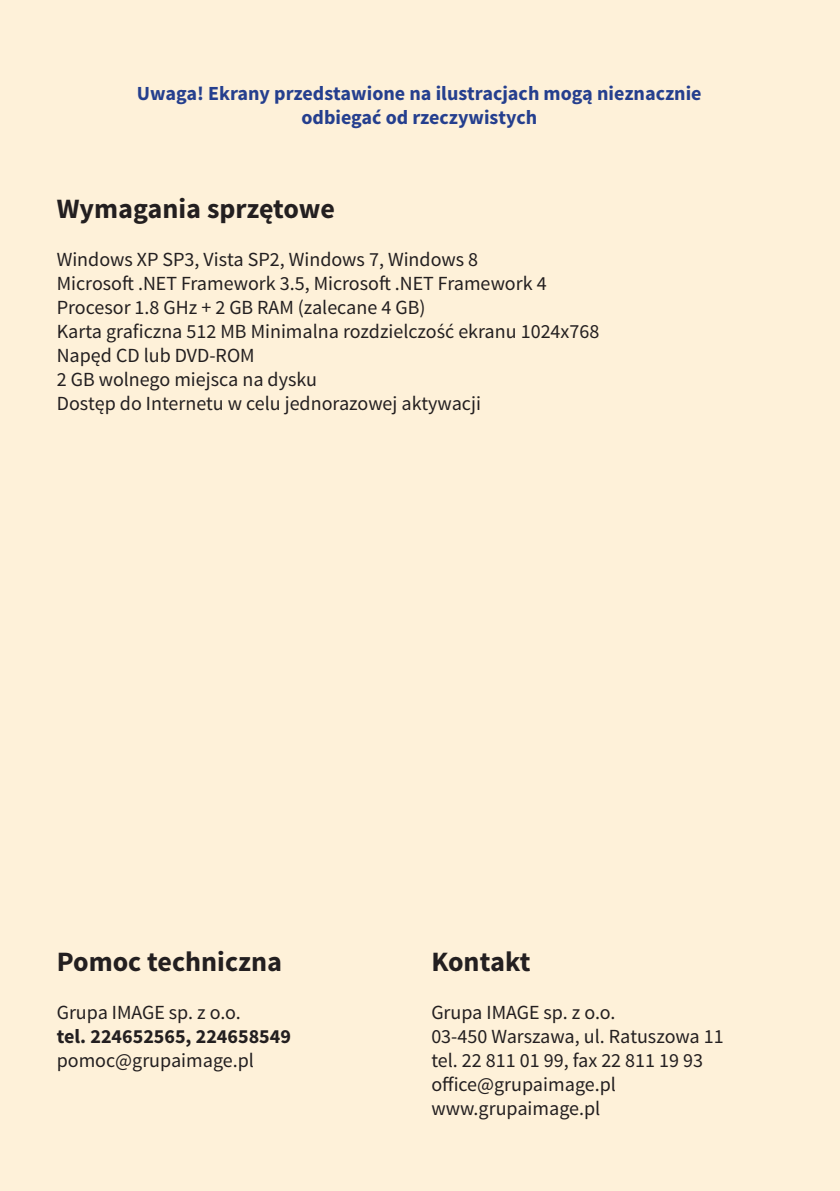
<style>
.page{position:relative;width:840px;height:1191px;background:#fff}
.page>*{position:absolute;margin:0;border:0;box-sizing:border-box;transform-origin:0 0}
.Tekst{font:700 28px "Source Sans Pro";color:#231f20}
.Tekst-2{font:20px "Source Sans Pro";color:#231f20}
.Tekst_5_-5{font:700 20px "Source Sans Pro";color:#253f8e}
.Tekst-3{font:700 20px "Source Sans Pro";color:#231f20}
</style>
<div class="page">
<div style="left:0;top:0;width:839px;height:1191px;background:#fef1d9"></div>
<p class="Tekst_5_-5" style="left:137px;top:81px;width:566px">Uwaga! Ekrany przedstawione na ilustracjach mogą nieznacznie</p>
<p class="Tekst_5_-5" style="left:301px;top:105px;width:237px">odbiegać od rzeczywistych</p>
<p class="Tekst" style="left:57px;top:191px;width:279px">Wymagania sprzętowe</p>
<p class="Tekst-2" style="left:57px;top:247px;width:422px">Windows XP SP3, Vista SP2, Windows 7, Windows 8</p>
<p class="Tekst-2" style="left:57px;top:271px;width:491px">Microsoft .NET Framework 3.5, Microsoft .NET Framework 4</p>
<p class="Tekst-2" style="left:57px;top:295px;width:370px">Procesor 1.8 GHz + 2 GB RAM (zalecane 4 GB)</p>
<p class="Tekst-2" style="left:57px;top:319px;width:544px">Karta graficzna 512 MB Minimalna rozdzielczość ekranu 1024x768</p>
<p class="Tekst-2" style="left:57px;top:343px;width:199px">Napęd CD lub DVD-ROM</p>
<p class="Tekst-2" style="left:57px;top:367px;width:261px">2 GB wolnego miejsca na dysku</p>
<p class="Tekst-2" style="left:57px;top:391px;width:425px">Dostęp do Internetu w celu jednorazowej aktywacji</p>
<p class="Tekst" style="left:57px;top:943px;width:227px">Pomoc techniczna</p>
<p class="Tekst-2" style="left:57px;top:1000px;width:185px">Grupa IMAGE sp. z o.o.</p>
<p class="Tekst-3" style="left:57px;top:1023px;width:235px">tel. 224652565, 224658549</p>
<p class="Tekst-2" style="left:57px;top:1048px;width:199px">pomoc@grupaimage.pl</p>
<p class="Tekst" style="left:431px;top:943px;width:101px">Kontakt</p>
<p class="Tekst-2" style="left:431px;top:1000px;width:185px">Grupa IMAGE sp. z o.o.</p>
<p class="Tekst-2" style="left:431px;top:1024px;width:294px">03-450 Warszawa, ul. Ratuszowa 11</p>
<p class="Tekst-2" style="left:431px;top:1048px;width:273px">tel. 22 811 01 99, fax 22 811 19 93</p>
<p class="Tekst-2" style="left:431px;top:1072px;width:186px">office@grupaimage.pl</p>
<p class="Tekst-2" style="left:431px;top:1096px;width:170px">www.grupaimage.pl</p>
</div>
